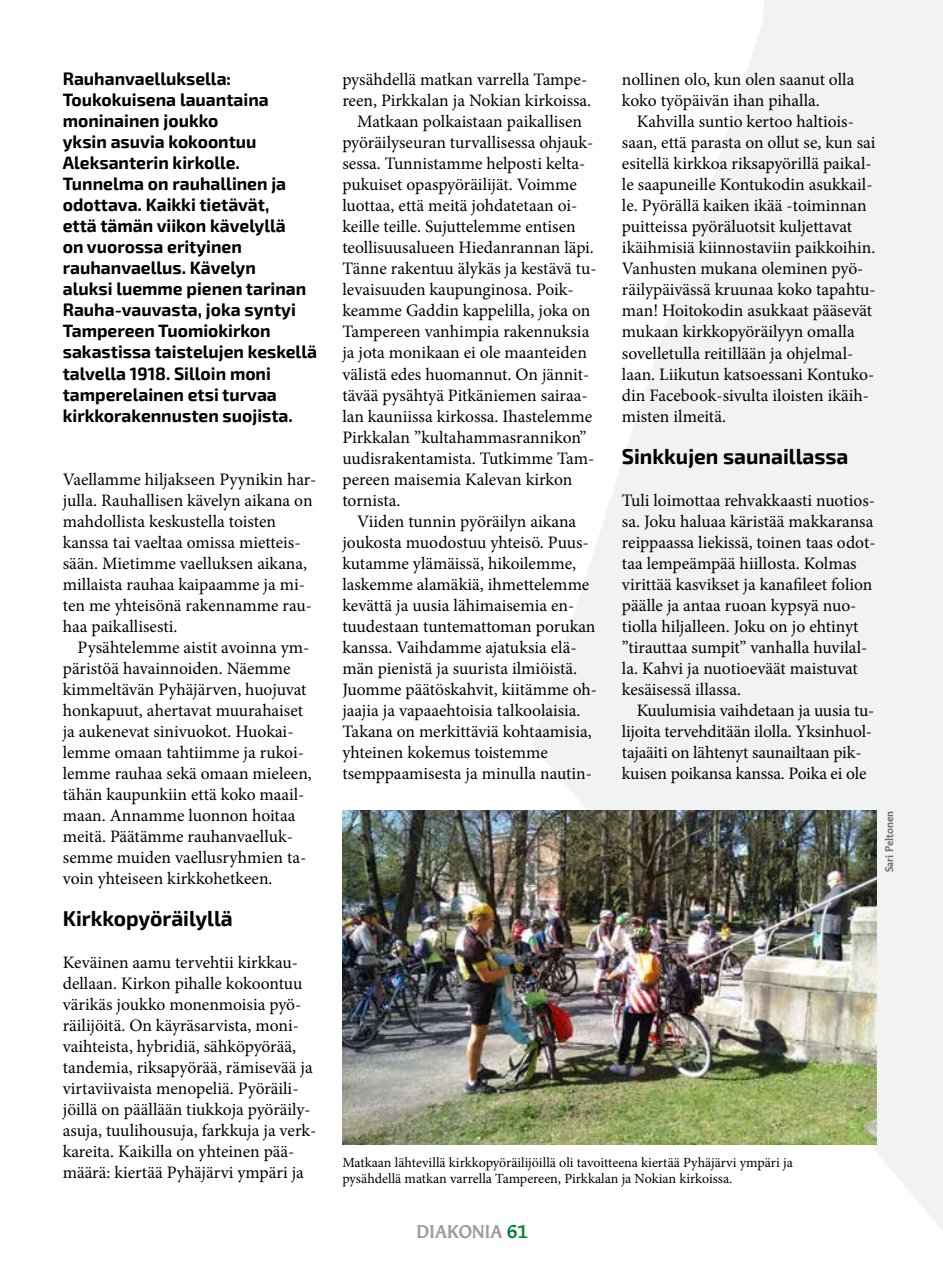
<style>
.page{position:relative;width:943px;height:1265px;background:#fff}
.page>*{position:absolute;margin:0;border:0;box-sizing:border-box;transform-origin:0 0}
.t1{font:700 21px "Exo 2";color:#000}
.t2{font:17.5px/21px "Minion Pro";color:#000}
.t3{font:700 17.5px/21px "Exo 2";color:#000}
.t4{font:700 17.5px "Martti Display";color:#9c9c9c}
.t5{font:14px/15.8px "Minion Pro";color:#000}
.t6{font:700 10.5px "Martti";color:#706f6f}
.s1{color:#008337}
</style>
<div class="page">
<svg style="left:532px;top:0;width:411px;height:1231px;fill:#f0f3f1"></svg>
<img style="left:342px;top:811px;width:534px;height:334px">
<p class="t3" style="left:63px;top:69px;width:256px">Rauhanvaelluksella:<br>Toukokuisena lauantaina moninainen joukko<br>yksin asuvia kokoontuu<br>Aleksanterin kirkolle.<br>Tunnelma on rauhallinen ja odottava. Kaikki tietävät,<br>että tämän viikon kävelyllä<br>on vuorossa erityinen rauhanvaellus. Kävelyn<br>aluksi luemme pienen tarinan<br>Rauha-vauvasta, joka syntyi<br>Tampereen Tuomiokirkon sakastissa taistelujen keskellä talvella 1918. Silloin moni tamperelainen etsi turvaa kirkkorakennusten suojista.</p>
<p class="t2" style="left:63px;top:468px;width:255px">Vaellamme hiljakseen Pyynikin har&shy;julla. Rauhallisen kävelyn aikana on mahdollista keskustella toisten kanssa tai vaeltaa omissa mietteis&shy;sään. Mietimme vaelluksen aikana, millaista rauhaa kaipaamme ja mi&shy;ten me yhteisönä rakennamme rau&shy;haa paikallisesti.</p>
<p class="t2" style="left:63px;top:636px;width:251px;text-indent:15px">Pysähtelemme aistit avoinna ym&shy;päristöä havainnoiden. Näemme kimmeltävän Pyhäjärven, huojuvat honkapuut, ahertavat muurahaiset ja aukenevat sinivuokot. Huokai&shy;lemme omaan tahtiimme ja rukoi&shy;lemme rauhaa sekä omaan mieleen, tähän kaupunkiin että koko maail&shy;maan. Annamme luonnon hoitaa meitä. Päätämme rauhanvaelluk&shy;semme muiden vaellusryhmien ta&shy;voin yhteiseen kirkkohetkeen.</p>
<p class="t1" style="left:63px;top:906px;width:172px">Kirkkopyöräilyllä</p>
<p class="t2" style="left:63px;top:951px;width:255px">Keväinen aamu tervehtii kirkkau&shy;dellaan. Kirkon pihalle kokoontuu värikäs joukko monenmoisia pyö&shy;räilijöitä. On käyräsarvista, moni&shy;vaihteista, hybridiä, sähköpyörää, tandemia, riksapyörää, rämisevää ja virtaviivaista menopeliä. Pyöräili&shy;jöillä on päällään tiukkoja pyöräily&shy;asuja, tuulihousuja, farkkuja ja verk&shy;kareita. Kaikilla on yhteinen pää&shy;määrä: kiertää Pyhäjärvi ympäri ja</p>
<p class="t2" style="left:342px;top:69px;width:246px">pysähdellä matkan varrella Tampe-</p>
<p class="t2" style="left:342px;top:90px;width:250px">reen, Pirkkalan ja Nokian kirkoissa.</p>
<p class="t2" style="left:357px;top:111px;width:226px">Matkaan polkaistaan paikallisen</p>
<p class="t2" style="left:342px;top:132px;width:252px">pyöräilyseuran turvallisessa ohjauk-</p>
<p class="t2" style="left:342px;top:153px;width:244px">sessa. Tunnistamme helposti kelta-</p>
<p class="t2" style="left:342px;top:174px;width:236px">pukuiset opaspyöräilijät. Voimme</p>
<p class="t2" style="left:342px;top:195px;width:236px">luottaa, että meitä johdatetaan oi-</p>
<p class="t2" style="left:342px;top:216px;width:235px">keille teille. Sujuttelemme entisen</p>
<p class="t2" style="left:342px;top:237px;width:253px">teollisuusalueen Hiedanrannan läpi.</p>
<p class="t2" style="left:342px;top:258px;width:256px">Tänne rakentuu älykäs ja kestävä tu-</p>
<p class="t2" style="left:342px;top:279px;width:233px">levaisuuden kaupunginosa. Poik-</p>
<p class="t2" style="left:342px;top:300px;width:250px">keamme Gaddin kappelilla, joka on</p>
<p class="t2" style="left:342px;top:321px;width:248px">Tampereen vanhimpia rakennuksia</p>
<p class="t2" style="left:342px;top:342px;width:246px">ja jota monikaan ei ole maanteiden</p>
<p class="t2" style="left:342px;top:363px;width:248px">välistä edes huomannut. On jännit-</p>
<p class="t2" style="left:342px;top:384px;width:247px">tävää pysähtyä Pitkäniemen sairaa-</p>
<p class="t2" style="left:342px;top:405px;width:251px">lan kauniissa kirkossa. Ihastelemme</p>
<p class="t2" style="left:342px;top:426px;width:246px">Pirkkalan ”kultahammasrannikon”</p>
<p class="t2" style="left:342px;top:447px;width:253px">uudisrakentamista. Tutkimme Tam-</p>
<p class="t2" style="left:342px;top:468px;width:231px">pereen maisemia Kalevan kirkon</p>
<p class="t2" style="left:342px;top:489px;width:60px">tornista.</p>
<p class="t2" style="left:357px;top:510px;width:220px">Viiden tunnin pyöräilyn aikana</p>
<p class="t2" style="left:342px;top:531px;width:248px">joukosta muodostuu yhteisö. Puus-</p>
<p class="t2" style="left:342px;top:552px;width:235px">kutamme ylämäissä, hikoilemme,</p>
<p class="t2" style="left:342px;top:573px;width:248px">laskemme alamäkiä, ihmettelemme</p>
<p class="t2" style="left:342px;top:594px;width:233px">kevättä ja uusia lähimaisemia en-</p>
<p class="t2" style="left:342px;top:615px;width:255px">tuudestaan tuntemattoman porukan</p>
<p class="t2" style="left:342px;top:636px;width:236px">kanssa. Vaihdamme ajatuksia elä-</p>
<p class="t2" style="left:342px;top:657px;width:236px">män pienistä ja suurista ilmiöistä.</p>
<p class="t2" style="left:342px;top:678px;width:256px">Juomme päätöskahvit, kiitämme oh-</p>
<p class="t2" style="left:342px;top:699px;width:240px">jaajia ja vapaaehtoisia talkoolaisia.</p>
<p class="t2" style="left:342px;top:720px;width:251px">Takana on merkittäviä kohtaamisia,</p>
<p class="t2" style="left:342px;top:741px;width:207px">yhteinen kokemus toistemme</p>
<p class="t2" style="left:342px;top:762px;width:251px">tsemppaamisesta ja minulla nautin-</p>
<p class="t2" style="left:622px;top:69px;width:234px">nollinen olo, kun olen saanut olla koko työpäivän ihan pihalla.</p>
<p class="t2" style="left:622px;top:111px;width:255px;text-indent:15px">Kahvilla suntio kertoo haltiois&shy;saan, että parasta on ollut se, kun sai esitellä kirkkoa riksapyörillä paikal&shy;le saapuneille Kontukodin asukkail&shy;le. Pyörällä kaiken ikää -toiminnan puitteissa pyöräluotsit kuljettavat ikäihmisiä kiinnostaviin paikkoihin.<br>Vanhusten mukana oleminen pyö&shy;räilypäivässä kruunaa koko tapahtu&shy;man! Hoitokodin asukkaat pääsevät mukaan kirkkopyöräilyyn omalla sovelletulla reitillään ja ohjelmal&shy;laan. Liikutun katsoessani Kontuko&shy;din Facebook-sivulta iloisten ikäih&shy;misten ilmeitä.</p>
<p class="t1" style="left:622px;top:444px;width:228px">Sinkkujen saunaillassa</p>
<p class="t2" style="left:622px;top:489px;width:255px">Tuli loimottaa rehvakkaasti nuotios&shy;sa. Joku haluaa käristää makkaransa reippaassa liekissä, toinen taas odot&shy;taa lempeämpää hiillosta. Kolmas virittää kasvikset ja kanafileet folion päälle ja antaa ruoan kypsyä nuo&shy;tiolla hiljalleen. Joku on jo ehtinyt ”tirauttaa sumpit” vanhalla huvilal&shy;la. Kahvi ja nuotioeväät maistuvat kesäisessä illassa.</p>
<p class="t2" style="left:622px;top:699px;width:254px;text-indent:15px">Kuulumisia vaihdetaan ja uusia tu&shy;lijoita tervehditään ilolla. Yksinhuol&shy;tajaäiti on lähtenyt saunailtaan pik&shy;kuisen poikansa kanssa. Poika ei ole</p>
<p class="t6" style="left:882px;top:872px;width:63px;rotate:-90deg">Sari Peltonen</p>
<p class="t5" style="left:342px;top:1155px;width:452px">Matkaan lähtevillä kirkkopyöräilijöillä oli tavoitteena kiertää Pyhäjärvi ympäri ja pysähdellä matkan varrella Tampereen, Pirkkalan ja Nokian kirkoissa.</p>
<p class="t4" style="left:416px;top:1221px;width:113px">DIAKONIA <span class="s1">61</span></p>
</div>
